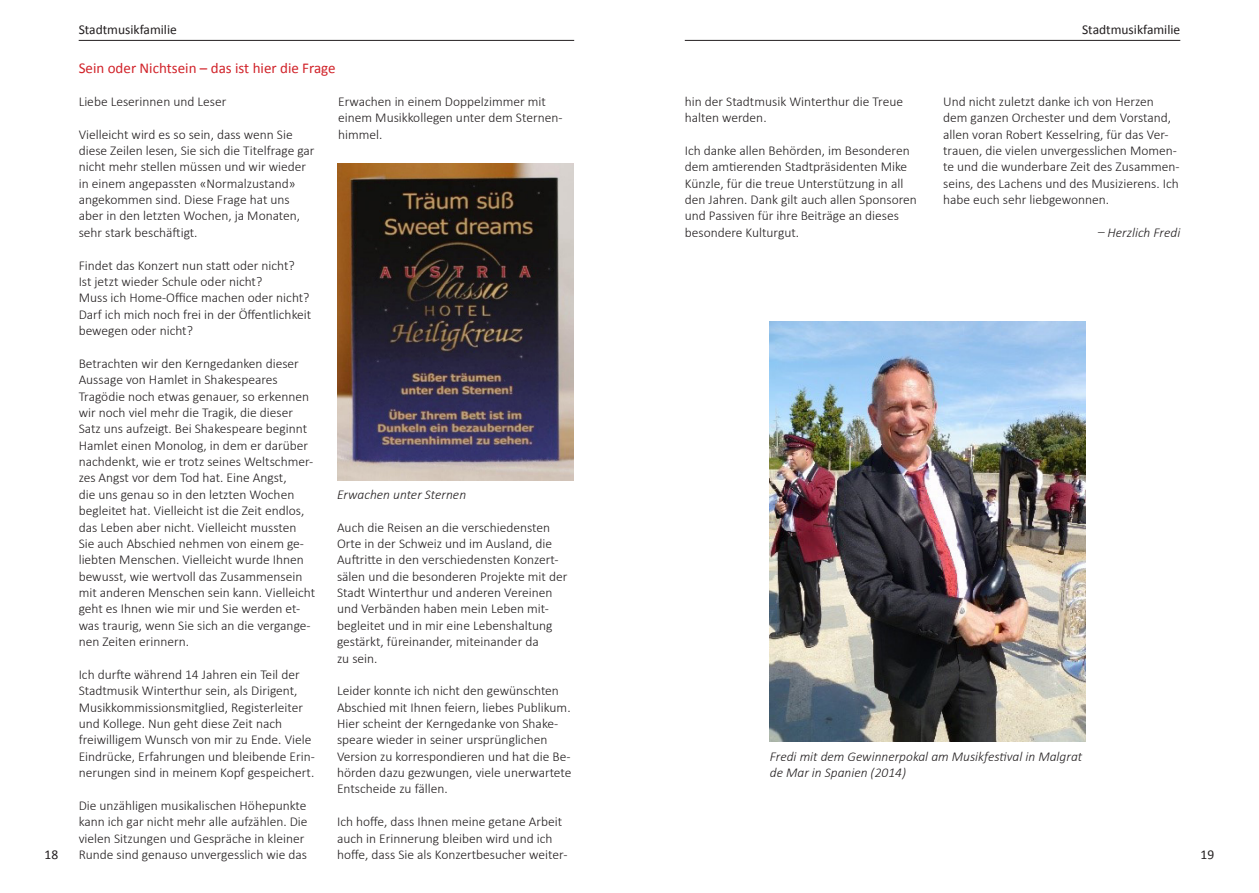
<style>
.page{position:relative;width:1259px;height:893px;background:#fff}
.page>*{position:absolute;margin:0;border:0;box-sizing:border-box;transform-origin:0 0}
.Inhalt_-_Überschrift{font:15px "Calibri";color:#d1232a}
.Autor{font:300 13.5px/16.4px "Calibri";color:#231f20}
.Starttext{font:italic 300 13.5px/16.4px "Calibri";color:#231f20}
.t1{font:13.5px "Calibri";color:#231f20}
.Autor-2{font:italic 300 13.5px "Calibri";color:#231f20}
</style>
<div class="page">
<hr style="left:685px;top:40px;width:495px;height:1px;background:#231f20">
<hr style="left:79px;top:40px;width:495px;height:1px;background:#231f20">
<img style="left:337px;top:163px;width:236px;height:317px">
<img style="left:770px;top:321px;width:315px;height:421px">
<p class="t1" style="left:79px;top:20px;width:100px">Stadtmusikfamilie</p>
<p class="t1" style="left:1082px;top:20px;width:100px">Stadtmusikfamilie</p>
<p class="Inhalt_-_Überschrift" style="left:79px;top:58px;width:258px">Sein oder Nichtsein – das ist hier die Frage</p>
<p class="Autor" style="left:685px;top:93px;width:220px">hin der Stadtmusik Winterthur die Treue halten werden.</p>
<p class="Autor" style="left:685px;top:142px;width:233px">Ich danke allen Behörden, im Besonderen dem amtierenden Stadtpräsidenten Mike Künzle, für die treue Unterstützung in all den Jahren. Dank gilt auch allen Sponsoren und Passiven für ihre Beiträge an dieses besondere Kulturgut.</p>
<p class="Autor" style="left:943px;top:93px;width:238px">Und nicht zuletzt danke ich von Herzen dem ganzen Orchester und dem Vorstand, allen voran Robert Kesselring, für das Ver&shy;trauen, die vielen unvergesslichen Momen&shy;te und die wunderbare Zeit des Zusammen&shy;seins, des Lachens und des Musizierens. Ich habe euch sehr liebgewonnen.</p>
<p class="Autor-2" style="left:1097px;top:224px;width:84px">– Herzlich Fredi</p>
<p class="Autor" style="left:79px;top:93px;width:149px">Liebe Leserinnen und Leser</p>
<p class="Autor" style="left:79px;top:126px;width:237px">Vielleicht wird es so sein, dass wenn Sie diese Zeilen lesen, Sie sich die Titelfrage gar nicht mehr stellen müssen und wir wieder in einem angepassten «Normalzustand» angekommen sind. Diese Frage hat uns aber in den letzten Wochen, ja Monaten, sehr stark beschäftigt.</p>
<p class="Autor" style="left:79px;top:257px;width:218px">Findet das Konzert nun statt oder nicht?</p>
<p class="Autor" style="left:79px;top:273px;width:185px">Ist jetzt wieder Schule oder nicht?</p>
<p class="Autor" style="left:79px;top:290px;width:232px">Muss ich Home-Office machen oder nicht?</p>
<p class="Autor" style="left:79px;top:306px;width:234px">Darf ich mich noch frei in der Öffentlichkeit bewegen oder nicht?</p>
<p class="Autor" style="left:79px;top:355px;width:238px">Betrachten wir den Kerngedanken dieser Aussage von Hamlet in Shakespeares Tragödie noch etwas genauer, so erkennen wir noch viel mehr die Tragik, die dieser Satz uns aufzeigt. Bei Shakespeare beginnt Hamlet einen Monolog, in dem er darüber nachdenkt, wie er trotz seines Weltschmer&shy;zes Angst vor dem Tod hat. Eine Angst,<br>die uns genau so in den letzten Wochen begleitet hat. Vielleicht ist die Zeit endlos, das Leben aber nicht. Vielleicht mussten Sie auch Abschied nehmen von einem ge&shy;liebten Menschen. Vielleicht wurde Ihnen bewusst, wie wertvoll das Zusammensein mit anderen Menschen sein kann. Vielleicht geht es Ihnen wie mir und Sie werden et&shy;was traurig, wenn Sie sich an die vergange&shy;nen Zeiten erinnern.</p>
<p class="Autor" style="left:79px;top:666px;width:238px">Ich durfte während 14 Jahren ein Teil der Stadtmusik Winterthur sein, als Dirigent, Musikkommissionsmitglied, Registerleiter und Kollege. Nun geht diese Zeit nach freiwilligem Wunsch von mir zu Ende. Viele Eindrücke, Erfahrungen und bleibende Erin&shy;nerungen sind in meinem Kopf gespeichert.</p>
<p class="Autor" style="left:79px;top:797px;width:230px">Die unzähligen musikalischen Höhepunkte kann ich gar nicht mehr alle aufzählen. Die vielen Sitzungen und Gespräche in kleiner Runde sind genauso unvergesslich wie das</p>
<p class="Autor" style="left:338px;top:93px;width:226px">Erwachen in einem Doppelzimmer mit einem Musikkollegen unter dem Sternen&shy;himmel.</p>
<p class="Starttext" style="left:337px;top:486px;width:131px">Erwachen unter Sternen</p>
<p class="Autor" style="left:337px;top:519px;width:232px">Auch die Reisen an die verschiedensten Orte in der Schweiz und im Ausland, die Auftritte in den verschiedensten Konzert&shy;sälen und die besonderen Projekte mit der Stadt Winterthur und anderen Vereinen und Verbänden haben mein Leben mit‑</p>
<p class="Autor" style="left:337px;top:617px;width:217px">begleitet und in mir eine Lebenshaltung</p>
<p class="Autor" style="left:337px;top:633px;width:203px">gestärkt, füreinander, miteinander da</p>
<p class="Autor" style="left:337px;top:650px;width:42px">zu sein.</p>
<p class="Autor" style="left:337px;top:682px;width:236px">Leider konnte ich nicht den gewünschten Abschied mit Ihnen feiern, liebes Publikum.<br>Hier scheint der Kerngedanke von Shake&shy;speare wieder in seiner ursprünglichen Version zu korrespondieren und hat die Be&shy;hörden dazu gezwungen, viele unerwartete Entscheide zu fällen.</p>
<p class="Autor" style="left:337px;top:813px;width:232px">Ich hoffe, dass Ihnen meine getane Arbeit auch in Erinnerung bleiben wird und ich hoffe, dass Sie als Konzertbesucher weiter-</p>
<p class="Starttext" style="left:770px;top:748px;width:314px">Fredi mit dem Gewinnerpokal am Musikfestival in Malgrat de Mar in Spanien (2014)</p>
<p class="t1" style="left:45px;top:845px;width:15px">18</p>
<p class="t1" style="left:1200px;top:845px;width:15px">19</p>
</div>
